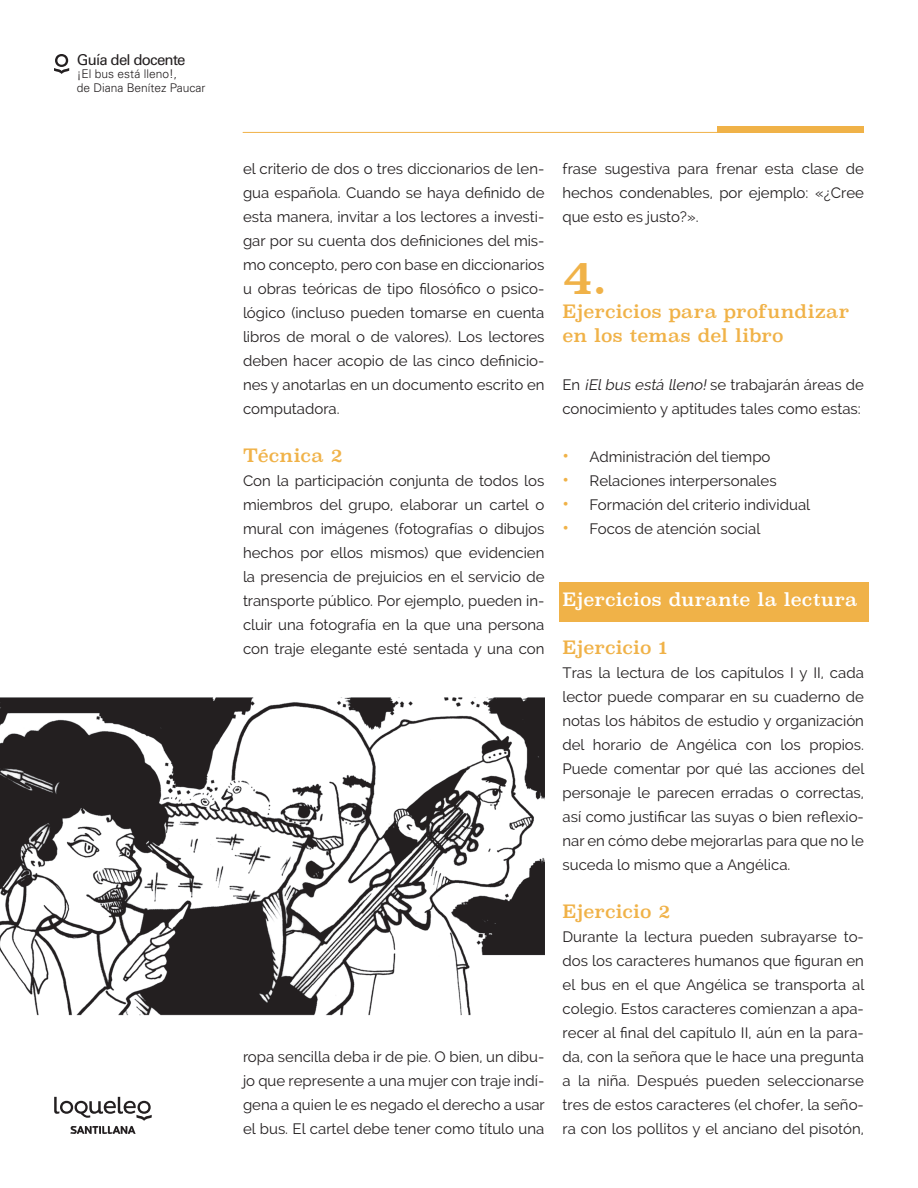
<style>
.page{position:relative;width:918px;height:1188px;background:#fff}
.page>*{position:absolute;margin:0;border:0;box-sizing:border-box;transform-origin:0 0}
.Titulo_numero{font:45px "Superclarendon";color:#f0b248}
.Titulo-verde{font:18px/24px "Superclarendon";letter-spacing:.01em;color:#f0b248}
.Titulo-verde-2{font:18px "Superclarendon";letter-spacing:.01em;color:#fff}
.TEXTO{font:15px/24px "Raleway";color:#231f20;text-align:justify}
.TEXTO_SANGRIA{font:15px/24px "Raleway";color:#231f20;text-align:justify}
.t1{font:15px "Univers LT Std";letter-spacing:-.05em;color:#231f20}
.t2{font:300 12px/14.4px "Univers LT Std";color:#231f20}
.s1{font-style:italic}
.s2{font-weight:700;font-size:18px;color:#f0b248}
</style>
<div class="page">
<svg style="left:54px;top:1097px;width:98px;height:37px"></svg>
<svg style="left:54px;top:54px;width:15px;height:20px"></svg>
<div style="left:559px;top:582px;width:309px;height:40px;background:#f0b248"></div>
<img style="left:0;top:697px;width:544px;height:319px">
<hr style="left:243px;top:132px;width:621px;height:1px;background:#f0b248">
<div style="left:717px;top:126px;width:147px;height:7px;background:#f0b248"></div>
<p class="t1" style="left:77px;top:51px;width:110px">Guía del docente</p>
<p class="t2" style="left:77px;top:66px;width:130px">¡El bus está lleno!,<br>de Diana Benítez Paucar</p>
<p class="TEXTO_SANGRIA" style="left:243px;top:157px;width:303px">el criterio de dos o tres diccionarios de len&shy;gua española. Cuando se haya definido de esta manera, invitar a los lectores a investi&shy;gar por su cuenta dos definiciones del mis&shy;mo concepto, pero con base en diccionarios u obras teóricas de tipo filosófico o psico&shy;lógico (incluso pueden tomarse en cuenta libros de moral o de valores). Los lectores deben hacer acopio de las cinco definicio&shy;nes y anotarlas en un documento escrito en computadora.</p>
<p class="Titulo-verde" style="left:243px;top:445px;width:101px">Técnica 2</p>
<p class="TEXTO" style="left:243px;top:469px;width:303px">Con la participación conjunta de todos los miembros del grupo, elaborar un cartel o mural con imágenes (fotografías o dibujos hechos por ellos mismos) que evidencien la presencia de prejuicios en el servicio de transporte público. Por ejemplo, pueden in&shy;cluir una fotografía en la que una persona con traje elegante esté sentada y una con</p>
<p class="TEXTO" style="left:243px;top:1045px;width:303px">ropa sencilla deba ir de pie. O bien, un dibu&shy;jo que represente a una mujer con traje indí&shy;gena a quien le es negado el derecho a usar el bus. El cartel debe tener como título una</p>
<p class="TEXTO" style="left:562px;top:157px;width:303px">frase sugestiva para frenar esta clase de hechos condenables, por ejemplo: «¿Cree que esto es justo?».</p>
<p class="Titulo_numero" style="left:562px;top:247px;width:46px">4.</p>
<p class="Titulo-verde" style="left:562px;top:301px;width:288px">Ejercicios para profundizar en los temas del libro</p>
<p class="TEXTO" style="left:562px;top:373px;width:303px">En <span class="s1">¡Elbus está lleno!</span> se trabajarán áreas de conocimiento y aptitudes tales como estas:</p>
<p class="TEXTO_SANGRIA" style="left:562px;top:445px;width:210px"><span class="s2">•</span> Administración del tiempo</p>
<p class="TEXTO_SANGRIA" style="left:562px;top:469px;width:216px"><span class="s2">•</span> Relaciones interpersonales</p>
<p class="TEXTO_SANGRIA" style="left:562px;top:493px;width:249px"><span class="s2">•</span> Formación del criterio individual</p>
<p class="TEXTO_SANGRIA" style="left:562px;top:517px;width:199px"><span class="s2">•</span> Focos de atención social</p>
<p class="Titulo-verde-2" style="left:562px;top:587px;width:297px">Ejercicios durante la lectura</p>
<p class="Titulo-verde" style="left:562px;top:637px;width:106px">Ejercicio 1</p>
<p class="TEXTO" style="left:562px;top:661px;width:303px">Tras la lectura de los capítulos I y II, cada lector puede comparar en su cuaderno de notas los hábitos de estudio y organización del horario de Angélica con los propios.<br>Puede comentar por qué las acciones del personaje le parecen erradas o correctas, así como justificar las suyas o bien reflexio&shy;nar en cómo debe mejorarlas para que no le suceda lo mismo que a Angélica.</p>
<p class="Titulo-verde" style="left:562px;top:901px;width:109px">Ejercicio 2</p>
<p class="TEXTO" style="left:562px;top:925px;width:303px">Durante la lectura pueden subrayarse to&shy;dos los caracteres humanos que figuran en el bus en el que Angélica se transporta al colegio. Estos caracteres comienzan a apa&shy;recer al final del capítulo II, aún en la para&shy;da, con la señora que le hace una pregunta a la niña. Después pueden seleccionarse tres de estos caracteres (el chofer, la seño&shy;ra con los pollitos y el anciano del pisotón,</p>
</div>
